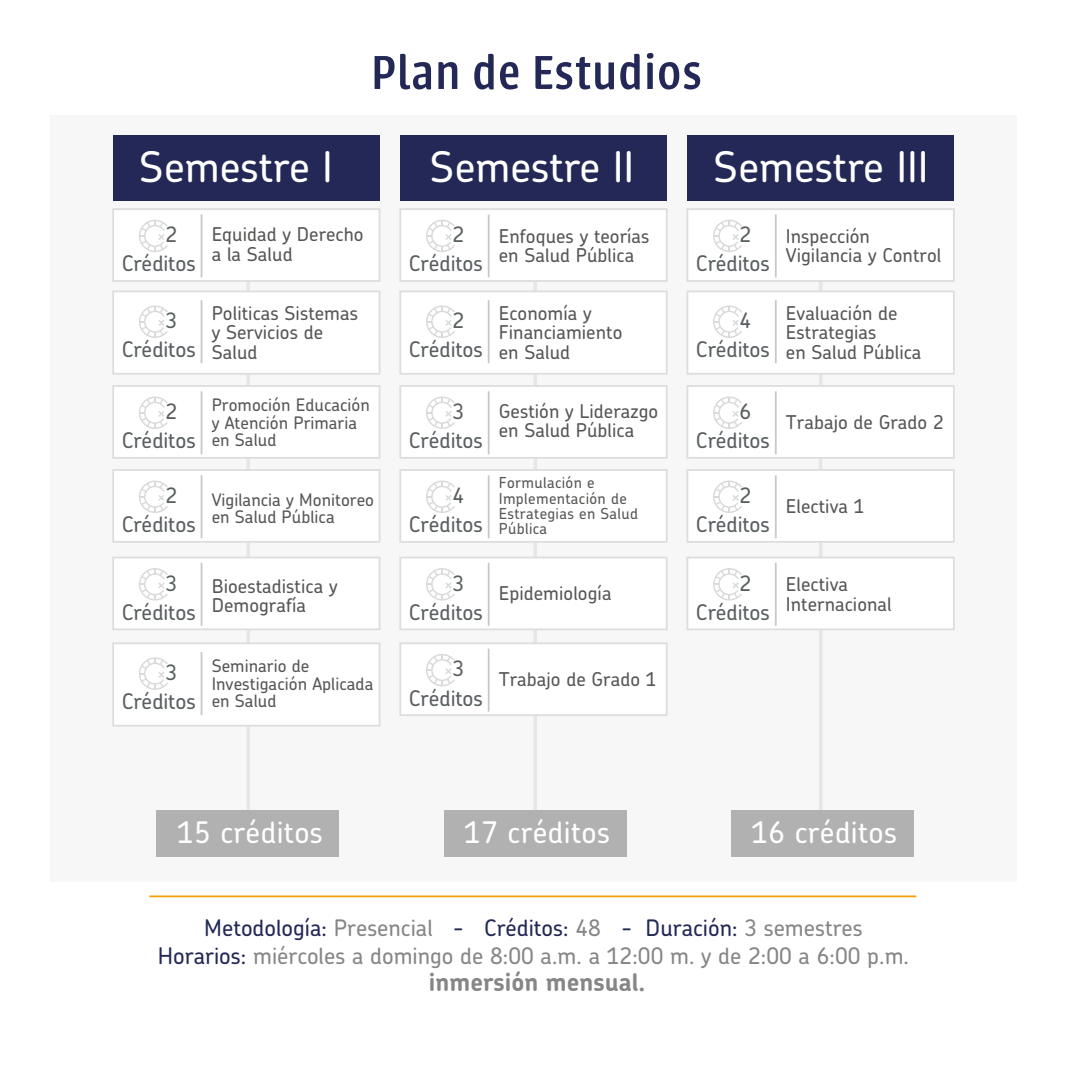
<style>
.page{position:relative;width:1067px;height:1067px;background:#fff}
.page>*{position:absolute;margin:0;border:0;box-sizing:border-box;transform-origin:0 0}
.t1{font:500 52.5px "Urbana";letter-spacing:.02em;color:#232856}
.t2{font:500 42px "Chevin";color:#fff}
.t3{font:500 29.75px "Chevin";letter-spacing:.015em;color:#fff}
.t4{font:700 24.5px "Chevin";color:#868686}
.t5{font:500 22.75px/27.3px "Chevin";color:#868686;text-align:center}
.t6{font:500 21.53px "Chevin";color:#595f61}
.t7{font:500 21.18px "Chevin";color:#595f61}
.t8{font:500 19.07px/19.2px "Chevin";letter-spacing:.005em;color:#575756}
.t9{font:500 17.32px/17.5px "Chevin";letter-spacing:.005em;color:#575756}
.t10{font:500 15.22px/15.4px "Chevin";letter-spacing:.025em;color:#575756}
.s1{color:#232856}
</style>
<div class="page">
<hr style="left:149px;top:895px;width:767px;height:2px;background:#f5a000">
<div style="left:50px;top:115px;width:966px;height:766px;background:#f7f7f7"></div>
<svg style="left:245px;top:282px;width:73px;height:527px"></svg>
<div style="left:113px;top:135px;width:266px;height:66px;background:#232856"></div>
<div style="left:157px;top:809px;width:182px;height:47px;background:#b1b1b1"></div>
<div style="left:112px;top:290px;width:268px;height:84px;background:#fff;border:2px solid #dddcde"></div>
<svg style="left:139px;top:305px;width:29px;height:33px"></svg>
<hr style="left:201px;top:300px;width:1px;height:63px;background:#c8c7c9">
<div style="left:112px;top:642px;width:268px;height:84px;background:#fff;border:2px solid #dddcde"></div>
<svg style="left:139px;top:657px;width:29px;height:33px"></svg>
<hr style="left:201px;top:652px;width:1px;height:63px;background:#c8c7c9">
<div style="left:112px;top:208px;width:268px;height:74px;background:#fff;border:2px solid #dddcde"></div>
<svg style="left:139px;top:220px;width:29px;height:32px"></svg>
<hr style="left:201px;top:214px;width:1px;height:63px;background:#c8c7c9">
<svg style="left:532px;top:282px;width:73px;height:527px"></svg>
<div style="left:400px;top:135px;width:266px;height:66px;background:#232856"></div>
<div style="left:399px;top:208px;width:268px;height:74px;background:#fff;border:2px solid #dddcde"></div>
<svg style="left:426px;top:220px;width:29px;height:32px"></svg>
<hr style="left:488px;top:214px;width:1px;height:63px;background:#c8c7c9">
<div style="left:399px;top:385px;width:268px;height:73px;background:#fff;border:2px solid #dddcde"></div>
<svg style="left:426px;top:396px;width:29px;height:33px"></svg>
<hr style="left:488px;top:391px;width:1px;height:63px;background:#c8c7c9">
<div style="left:399px;top:556px;width:268px;height:74px;background:#fff;border:2px solid #dddcde"></div>
<svg style="left:426px;top:568px;width:29px;height:32px"></svg>
<hr style="left:488px;top:563px;width:1px;height:63px;background:#c8c7c9">
<div style="left:399px;top:469px;width:268px;height:73px;background:#fff;border:2px solid #dddcde"></div>
<svg style="left:426px;top:480px;width:29px;height:33px"></svg>
<hr style="left:488px;top:475px;width:1px;height:63px;background:#c8c7c9">
<div style="left:399px;top:642px;width:268px;height:74px;background:#fff;border:2px solid #dddcde"></div>
<svg style="left:426px;top:654px;width:29px;height:32px"></svg>
<hr style="left:488px;top:648px;width:1px;height:63px;background:#c8c7c9">
<svg style="left:817px;top:282px;width:73px;height:527px"></svg>
<div style="left:687px;top:135px;width:266px;height:66px;background:#232856"></div>
<div style="left:686px;top:208px;width:268px;height:74px;background:#fff;border:2px solid #dddcde"></div>
<svg style="left:713px;top:220px;width:29px;height:32px"></svg>
<hr style="left:775px;top:214px;width:1px;height:63px;background:#c8c7c9">
<div style="left:686px;top:469px;width:268px;height:73px;background:#fff;border:2px solid #dddcde"></div>
<svg style="left:713px;top:480px;width:29px;height:33px"></svg>
<hr style="left:775px;top:475px;width:1px;height:63px;background:#c8c7c9">
<div style="left:686px;top:556px;width:268px;height:74px;background:#fff;border:2px solid #dddcde"></div>
<svg style="left:713px;top:568px;width:29px;height:32px"></svg>
<hr style="left:775px;top:563px;width:1px;height:63px;background:#c8c7c9">
<div style="left:686px;top:385px;width:268px;height:73px;background:#fff;border:2px solid #dddcde"></div>
<svg style="left:713px;top:396px;width:29px;height:33px"></svg>
<hr style="left:775px;top:391px;width:1px;height:63px;background:#c8c7c9">
<div style="left:112px;top:469px;width:268px;height:73px;background:#fff;border:2px solid #dddcde"></div>
<svg style="left:139px;top:480px;width:29px;height:33px"></svg>
<hr style="left:201px;top:475px;width:1px;height:63px;background:#c8c7c9">
<div style="left:112px;top:556px;width:268px;height:74px;background:#fff;border:2px solid #dddcde"></div>
<svg style="left:139px;top:568px;width:29px;height:32px"></svg>
<hr style="left:201px;top:563px;width:1px;height:63px;background:#c8c7c9">
<div style="left:112px;top:385px;width:268px;height:73px;background:#fff;border:2px solid #dddcde"></div>
<svg style="left:139px;top:396px;width:29px;height:33px"></svg>
<hr style="left:201px;top:391px;width:1px;height:63px;background:#c8c7c9">
<div style="left:444px;top:809px;width:182px;height:47px;background:#b1b1b1"></div>
<div style="left:731px;top:809px;width:182px;height:47px;background:#b1b1b1"></div>
<div style="left:399px;top:290px;width:268px;height:84px;background:#fff;border:2px solid #dddcde"></div>
<svg style="left:426px;top:305px;width:29px;height:33px"></svg>
<hr style="left:488px;top:300px;width:1px;height:63px;background:#c8c7c9">
<div style="left:686px;top:290px;width:268px;height:84px;background:#fff;border:2px solid #dddcde"></div>
<svg style="left:713px;top:305px;width:29px;height:33px"></svg>
<hr style="left:775px;top:300px;width:1px;height:63px;background:#c8c7c9">
<h1 class="t1" style="left:371px;top:44px;width:332px">Plan de Estudios</h1>
<h2 class="t2" style="left:139px;top:140px;width:195px">Semestre I</h2>
<h2 class="t2" style="left:430px;top:140px;width:206px">Semestre II</h2>
<h2 class="t2" style="left:713px;top:140px;width:217px">Semestre III</h2>
<p class="t7" style="left:165px;top:221px;width:13px">2</p>
<p class="t8" style="left:212px;top:224px;width:153px">Equidad y Derecho a la Salud</p>
<p class="t6" style="left:122px;top:250px;width:76px">Créditos</p>
<p class="t7" style="left:452px;top:221px;width:13px">2</p>
<p class="t8" style="left:499px;top:226px;width:152px">Enfoques y teorías en Salud Pública</p>
<p class="t6" style="left:409px;top:250px;width:76px">Créditos</p>
<p class="t7" style="left:739px;top:221px;width:13px">2</p>
<p class="t8" style="left:786px;top:226px;width:157px">Inspección<br>Vigilancia y Control</p>
<p class="t6" style="left:696px;top:250px;width:76px">Créditos</p>
<p class="t7" style="left:165px;top:307px;width:13px">3</p>
<p class="t8" style="left:212px;top:303px;width:148px">Politicas Sistemas y Servicios de<br>Salud</p>
<p class="t6" style="left:122px;top:335px;width:76px">Créditos</p>
<p class="t7" style="left:452px;top:307px;width:13px">2</p>
<p class="t6" style="left:409px;top:335px;width:76px">Créditos</p>
<p class="t8" style="left:499px;top:303px;width:125px">Economía y<br>Financiamiento en Salud</p>
<p class="t8" style="left:786px;top:303px;width:137px">Evaluación de<br>Estrategias<br>en Salud Pública</p>
<p class="t7" style="left:739px;top:307px;width:13px">4</p>
<p class="t6" style="left:696px;top:335px;width:76px">Créditos</p>
<p class="t7" style="left:165px;top:398px;width:13px">2</p>
<p class="t9" style="left:212px;top:396px;width:160px">Promoción Educación y Atención Primaria en Salud</p>
<p class="t6" style="left:122px;top:426px;width:76px">Créditos</p>
<p class="t7" style="left:452px;top:398px;width:13px">3</p>
<p class="t8" style="left:499px;top:401px;width:161px">Gestión y Liderazgo en Salud Pública</p>
<p class="t6" style="left:409px;top:426px;width:76px">Créditos</p>
<p class="t7" style="left:739px;top:398px;width:13px">6</p>
<p class="t6" style="left:696px;top:426px;width:76px">Créditos</p>
<p class="t8" style="left:786px;top:412px;width:159px">Trabajo de Grado 2</p>
<p class="t7" style="left:165px;top:482px;width:13px">2</p>
<p class="t6" style="left:122px;top:510px;width:76px">Créditos</p>
<p class="t9" style="left:212px;top:490px;width:164px">Vigilancia y Monitoreo en Salud Pública</p>
<p class="t7" style="left:452px;top:482px;width:13px">4</p>
<p class="t10" style="left:499px;top:475px;width:141px">Formulación e<br>Implementación de<br>Estrategias en Salud<br>Pública</p>
<p class="t6" style="left:409px;top:510px;width:76px">Créditos</p>
<p class="t7" style="left:739px;top:482px;width:13px">2</p>
<p class="t6" style="left:696px;top:510px;width:76px">Créditos</p>
<p class="t8" style="left:786px;top:496px;width:80px">Electiva 1</p>
<p class="t7" style="left:165px;top:569px;width:13px">3</p>
<p class="t6" style="left:122px;top:598px;width:76px">Créditos</p>
<p class="t8" style="left:212px;top:576px;width:127px">Bioestadistica y<br>Demografía</p>
<p class="t7" style="left:452px;top:569px;width:13px">3</p>
<p class="t6" style="left:409px;top:598px;width:76px">Créditos</p>
<p class="t8" style="left:499px;top:583px;width:114px">Epidemiología</p>
<p class="t7" style="left:739px;top:569px;width:13px">2</p>
<p class="t6" style="left:696px;top:598px;width:76px">Créditos</p>
<p class="t8" style="left:786px;top:574px;width:107px">Electiva<br>Internacional</p>
<p class="t7" style="left:165px;top:658px;width:13px">3</p>
<p class="t6" style="left:122px;top:687px;width:76px">Créditos</p>
<p class="t9" style="left:212px;top:657px;width:163px">Seminario de<br>Investigación Aplicada en Salud</p>
<p class="t7" style="left:452px;top:655px;width:13px">3</p>
<p class="t6" style="left:409px;top:684px;width:76px">Créditos</p>
<p class="t8" style="left:499px;top:669px;width:159px">Trabajo de Grado 1</p>
<h3 class="t3" style="left:177px;top:813px;width:147px">15 créditos</h3>
<h3 class="t3" style="left:464px;top:813px;width:147px">17 créditos</h3>
<h3 class="t3" style="left:751px;top:813px;width:147px">16 créditos</h3>
<p class="t5" style="left:158px;top:914px;width:753px"><span class="s1">Metodología:</span> Presencial <span class="s1">- Créditos:</span> 48 <span class="s1">- Duración:</span> 3 semestres<br><span class="s1">Horarios:</span> miércoles a domingo de 8:00 a.m. a 12:00 m. y de 2:00 a 6:00 p.m.</p>
<p class="t4" style="left:429px;top:966px;width:218px">inmersión mensual.</p>
</div>
